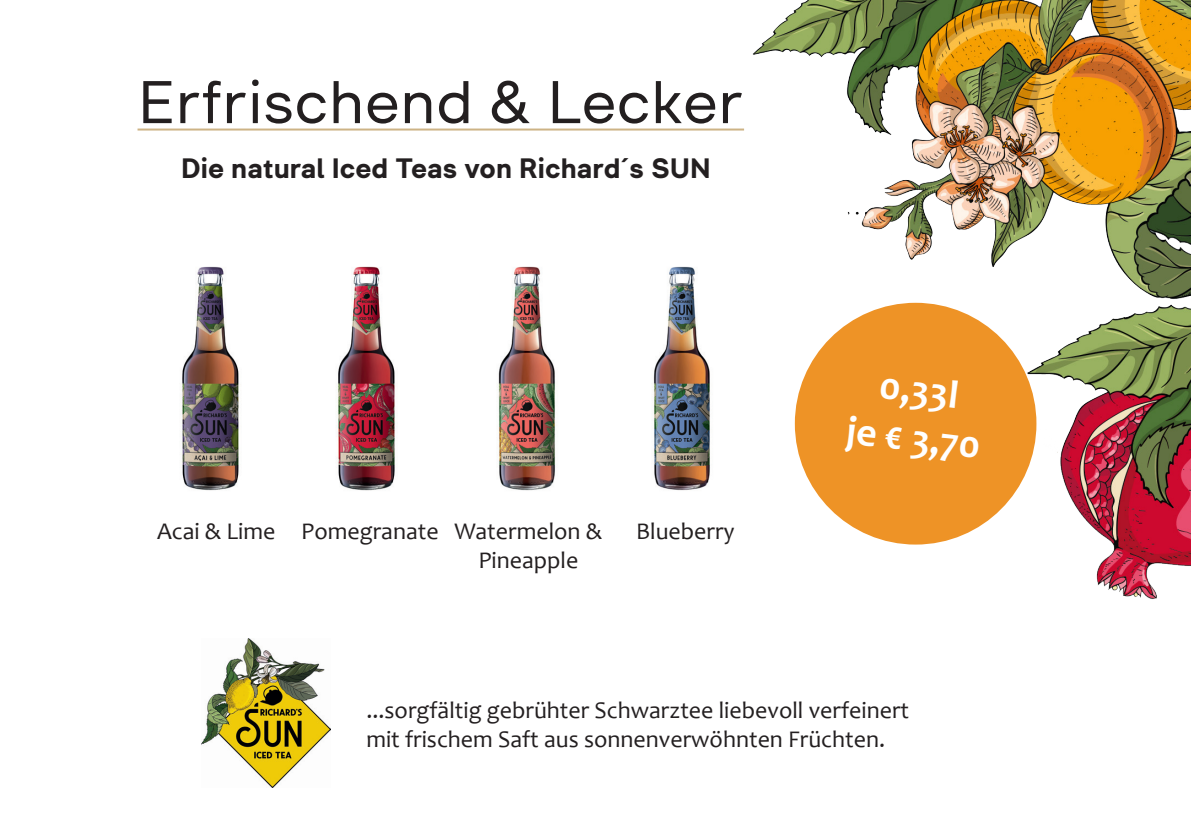
<style>
.page{position:relative;width:1191px;height:840px;background:#fff}
.page>*{position:absolute;margin:0;border:0;box-sizing:border-box;transform-origin:0 0}
.t1{font:60px "Inerta";color:#231f20}
.t2{font:700 40px "Candara";color:#fff}
.t3{font:700 28px "Inerta";color:#231f20}
.t4{font:24px/28.8px "Candara";color:#231f20}
</style>
<div class="page">
<img style="left:201px;top:638px;width:130px;height:148px">
<img style="left:744px;top:0;width:447px;height:599px">
<div style="left:728px;top:276px;width:247px;height:336px;background:#fff"></div>
<div style="left:728px;top:216px;width:75px;height:60px;background:#fff"></div>
<img style="left:182px;top:266px;width:57px;height:225px">
<img style="left:337px;top:266px;width:58px;height:225px">
<img style="left:498px;top:266px;width:58px;height:225px">
<div style="left:795px;top:302px;width:241px;height:242px;background:#ee9326;border-radius:50%"></div>
<hr style="left:137px;top:128px;width:607px;height:2px;background:#cdb385">
<img style="left:653px;top:266px;width:57px;height:225px">
<p class="t1" style="left:138px;top:68px;width:608px">Erfrischend &amp; Lecker</p>
<p class="t3" style="left:181px;top:151px;width:531px">Die natural Iced Teas von Richard´s SUN</p>
<p class="t4" style="left:157px;top:516px;width:120px">Acai &amp; Lime</p>
<p class="t4" style="left:301px;top:516px;width:139px">Pomegranate</p>
<p class="t4" style="left:454px;top:516px;width:149px;text-align:center">Watermelon &amp;<br>Pineapple</p>
<p class="t4" style="left:636px;top:516px;width:100px">Blueberry</p>
<p class="t2" style="left:883px;top:360px;width:81px;rotate:7deg">0,33l</p>
<p class="t2" style="left:849px;top:404px;width:136px;rotate:7deg">je € 3,70</p>
<p class="t4" style="left:366px;top:695px;width:544px">...sorgfältig gebrühter Schwarztee liebevoll verfeinert mit frischem Saft aus sonnenverwöhnten Früchten.</p>
</div>
